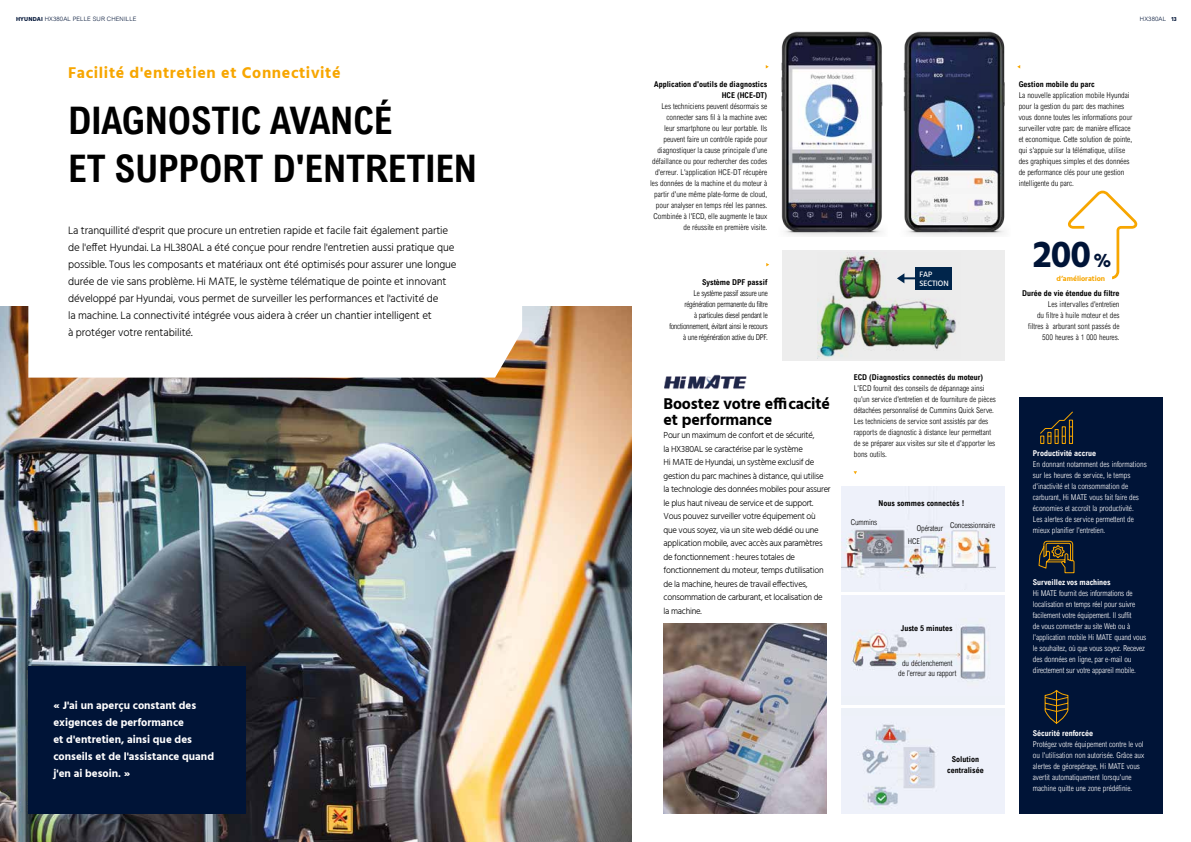
<style>
.page{position:relative;width:1191px;height:842px;background:#fff}
.page>*{position:absolute;margin:0;border:0;box-sizing:border-box;transform-origin:0 0}
.t1{font:700 condensed 38px/48px "Arial";letter-spacing:-.01em;color:#000}
.t2{font:700 37.8px "Hind";color:#001437}
.t3{font:700 16px/16px "Hind";letter-spacing:-.01em;color:#000}
.t4{font:700 16px "Hind";letter-spacing:.04em;color:#f7a600}
.t5{font:300 11px/17px "Hind";letter-spacing:-.01em;color:#000}
.t6{font:700 11px/17px "Hind";color:#fff}
.t7{font:300 9px/13.5px "Hind";letter-spacing:-.03em;color:#000}
.t8{font:300 condensed 8px/11px "Arial";color:#000;text-align:right}
.t9{font:300 condensed 8px/11px "Arial";color:#fff}
.t10{font:700 condensed 8px/11px "Arial";color:#000;text-align:right}
.t11{font:300 condensed 8px/11px "Arial";letter-spacing:-.03em;color:#000;text-align:right}
.t12{font:700 condensed 8px "Arial";color:#fff}
.t13{font:500 8px/9.6px "Hind";letter-spacing:-.005em;color:#fff}
.t14{font:700 7.4px "Hind";color:#f7a600}
.t15{font:300 6px "Arial";letter-spacing:.02em;color:#001437}
.s1{font-family:"Hind";font-weight:700}
.s2{font-size:18.4px}
</style>
<div class="page">
<div style="left:1018px;top:398px;width:144px;height:416px;background:#001437"></div>
<svg style="left:1040px;top:411px;width:33px;height:33px"></svg>
<svg style="left:1044px;top:690px;width:25px;height:34px"></svg>
<svg style="left:1038px;top:540px;width:37px;height:34px"></svg>
<svg style="left:1068px;top:191px;width:69px;height:88px"></svg>
<div style="left:782px;top:250px;width:222px;height:111px;background:#ededed"></div>
<img style="left:817px;top:253px;width:139px;height:104px">
<div style="left:915px;top:267px;width:37px;height:23px;background:#00254b"></div>
<svg style="left:897px;top:273px;width:18px;height:10px"></svg>
<img style="left:903px;top:31px;width:102px;height:205px">
<img style="left:781px;top:31px;width:102px;height:205px">
<img style="left:663px;top:624px;width:164px;height:190px">
<img style="left:0;top:306px;width:631px;height:536px">
<div style="left:28px;top:666px;width:218px;height:148px;background:#001437"></div>
<svg style="left:28px;top:306px;width:494px;height:72px"></svg>
<img style="left:664px;top:374px;width:83px;height:15px">
<div style="left:841px;top:706px;width:163px;height:108px;background:#edf1f8"></div>
<img style="left:862px;top:724px;width:73px;height:83px">
<div style="left:841px;top:590px;width:163px;height:116px;background:#edf1f8"></div>
<img style="left:852px;top:626px;width:136px;height:54px">
<div style="left:841px;top:487px;width:163px;height:107px;background:#edf1f8"></div>
<img style="left:841px;top:526px;width:155px;height:50px">
<hr style="left:840px;top:592px;width:165px;height:3px;background:#fff">
<hr style="left:836px;top:705px;width:170px;height:3px;background:#fff">
<p class="t15" style="left:16px;top:15px;width:122px"><span class="s1">HYUNDAI</span> HX380AL PELLE SUR CHENILLE</p>
<p class="t15" style="left:1140px;top:15px;width:38px">HX380AL <span class="s1">13</span></p>
<h3 class="t4" style="left:68px;top:63px;width:274px">Facilité d'entretien et Connectivité</h3>
<h1 class="t1" style="left:68px;top:96px;width:411px">DIAGNOSTIC AVANCÉ<br>ET SUPPORT D'ENTRETIEN</h1>
<p class="t5" style="left:68px;top:222px;width:390px">La tranquillité d'esprit que procure un entretien rapide et facile fait également partie de l'effet Hyundai. La HL380AL a été conçue pour rendre l'entretien aussi pratique que possible. Tous les composants et matériaux ont été optimisés pour assurer une longue durée de vie sans problème. Hi MATE, le système télématique de pointe et innovant développé par Hyundai, vous permet de surveiller les performances et l'activité de<br>la machine. La connectivité intégrée vous aidera à créer un chantier intelligent et<br>à protéger votre rentabilité.</p>
<h3 class="t6" style="left:53px;top:697px;width:162px">« J'ai un aperçu constant des exigences de performance<br>et d'entretien, ainsi que des conseils et de l'assistance quand j'en ai besoin. »</h3>
<p class="t10" style="left:654px;top:78px;width:114px">Application d'outils de diagnostics<br>HCE (HCE-DT)</p>
<p class="t8" style="left:650px;top:100px;width:119px">Les techniciens peuvent désormais se connecter sans fil à la machine avec<br>leur smartphone ou leur portable. Ils peuvent faire un contrôle rapide pour diagnostiquer la cause principale d'une défaillance ou pour rechercher des codes d'erreur. L'application HCE-DT récupère les données de la machine et du moteur à partir d'une même plate-forme de cloud, pour analyser en temps réel les pannes.<br>Combinée à l'ECD, elle augmente le taux de réussite en première visite.</p>
<p class="t10" style="left:702px;top:276px;width:67px">Système DPF passif</p>
<p class="t11" style="left:669px;top:287px;width:100px">Le système passif assure une régénération permanente du filtre<br>à particules diesel pendant le fonctionnement, évitant ainsi le recours à une régénération active du DPF.</p>
<h3 class="t3" style="left:663px;top:395px;width:168px">Boostez votre efficacité et performance</h3>
<p class="t7" style="left:663px;top:429px;width:169px">Pour un maximum de confort et de sécurité,<br>la HX380AL se caractérise par le système<br>Hi MATE de Hyundai, un système exclusif de gestion du parc machines à distance, qui utilise la technologie des données mobiles pour assurer le plus haut niveau de service et de support.<br>Vous pouvez surveiller votre équipement où que vous soyez, via un site web dédié ou une application mobile, avec accès aux paramètres de fonctionnement : heures totales de fonctionnement du moteur, temps d'utilisation de la machine, heures de travail effectives, consommation de carburant, et localisation de la machine.</p>
<p class="t13" style="left:919px;top:270px;width:31px">FAP<br>SECTION</p>
<p class="t10" style="left:854px;top:372px;width:131px">ECD (Diagnostics connectés du moteur)</p>
<p class="t8" style="left:854px;top:383px;width:143px;text-align:left">L'ECD fournit des conseils de dépannage ainsi qu'un service d'entretien et de fourniture de pièces détachées personnalisé de Cummins Quick Serve.<br>Les techniciens de service sont assistés par des rapports de diagnostic à distance leur permettant de se préparer aux visites sur site et d'apporter les bons outils.</p>
<p class="t10" style="left:878px;top:497px;width:87px">Nous sommes connectés !</p>
<p class="t8" style="left:851px;top:517px;width:28px">Cummins</p>
<p class="t8" style="left:917px;top:519px;width:80px">Opérateur Concessionnaire</p>
<p class="t8" style="left:908px;top:536px;width:14px">HCE</p>
<p class="t10" style="left:901px;top:623px;width:53px">Juste 5 minutes</p>
<p class="t8" style="left:898px;top:658px;width:60px;line-height:10px;text-align:center">du déclenchement de l’erreur au rapport</p>
<p class="t10" style="left:947px;top:754px;width:38px;text-align:center">Solution centralisée</p>
<p class="t10" style="left:1018px;top:78px;width:77px">Gestion mobile du parc</p>
<p class="t8" style="left:1018px;top:89px;width:115px;text-align:left">La nouvelle application mobile Hyundai pour la gestion du parc des machines vous donne toutes les informations pour surveiller votre parc de manière efficace et economique. Cette solution de pointe, qui s'appuie sur la télématique, utilise des graphiques simples et des données de performance clés pour une gestion intelligente du parc.</p>
<h2 class="t2" style="left:1033px;top:232px;width:80px">200 <span class="s2">%</span></h2>
<p class="t10" style="left:1022px;top:287px;width:99px">Durée de vie étendue du filtre</p>
<p class="t8" style="left:1028px;top:298px;width:93px">Les intervalles d'entretien<br>du filtre à huile moteur et des filtres à arburant sont passés de<br>500 heures à 1 000 heures.</p>
<p class="t14" style="left:1056px;top:274px;width:50px">d’amélioration</p>
<p class="t12" style="left:1033px;top:449px;width:65px">Productivité accrue</p>
<p class="t9" style="left:1033px;top:459px;width:115px">En donnant notamment des informations sur les heures de service, le temps d'inactivité et la consommation de carburant, Hi MATE vous fait faire des économies et accroît la productivité.<br>Les alertes de service permettent de mieux planifier l'entretien.</p>
<p class="t12" style="left:1033px;top:578px;width:79px">Surveillez vos machines</p>
<p class="t9" style="left:1033px;top:588px;width:115px">Hi MATE fournit des informations de localisation en temps réel pour suivre facilement votre équipement. Il suffit<br>de vous connecter au site Web ou à l'application mobile Hi MATE quand vous le souhaitez, où que vous soyez. Recevez des données en ligne, par e-mail ou directement sur votre appareil mobile.</p>
<p class="t12" style="left:1033px;top:729px;width:62px">Sécurité renforcée</p>
<p class="t9" style="left:1033px;top:739px;width:113px">Protégez votre équipement contre le vol ou l'utilisation non autorisée. Grâce aux alertes de géorepérage, Hi MATE vous avertit automatiquement lorsqu'une machine quitte une zone prédéfinie.</p>
</div>
